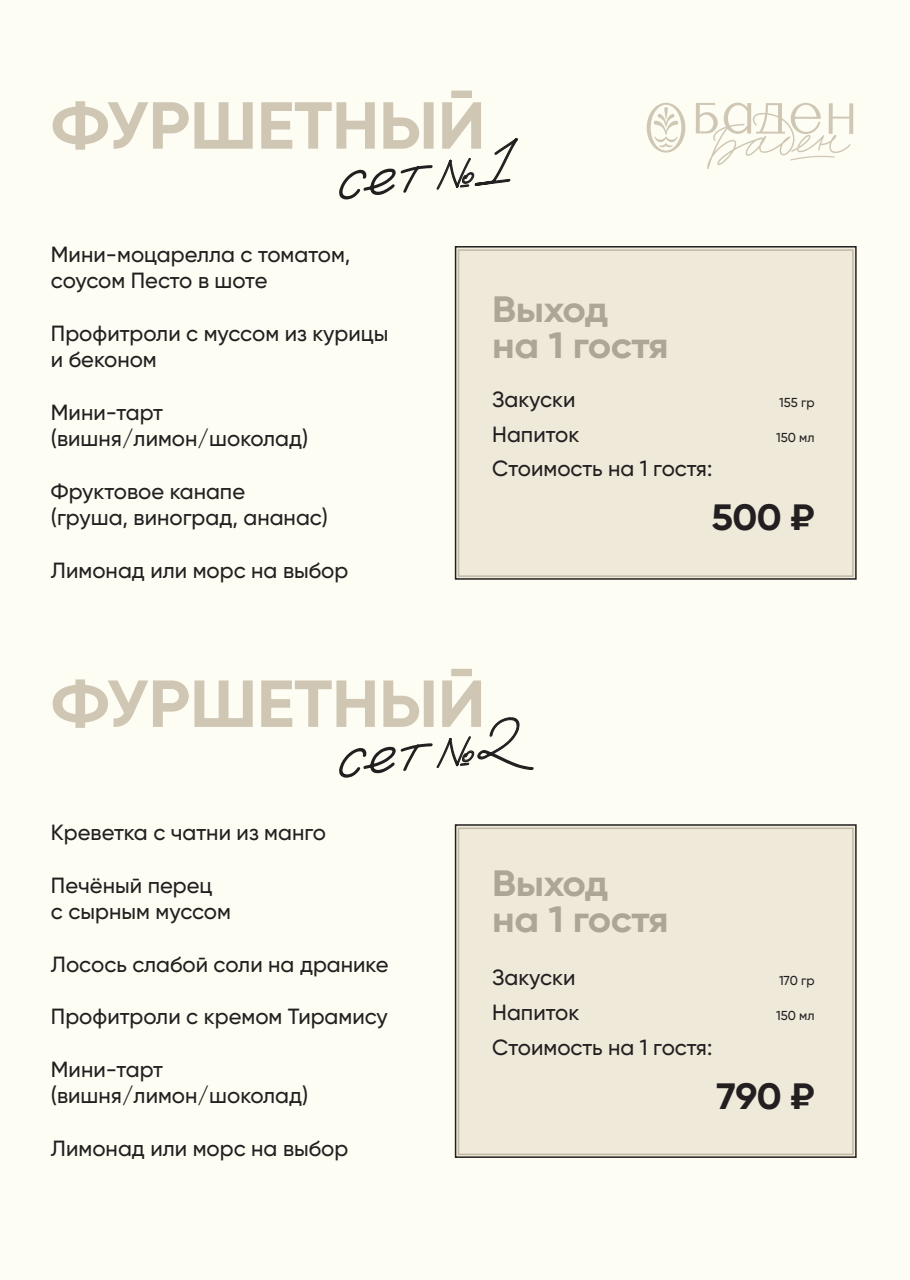
<style>
.page{position:relative;width:910px;height:1280px;background:#fff}
.page>*{position:absolute;margin:0;border:0;box-sizing:border-box;transform-origin:0 0}
.t1{font:700 66.3px "Gilroy";letter-spacing:-.01em;color:#cfc7b4;scale:1.08 1}
.t2{font:700 36.6px/36px "Gilroy";letter-spacing:-.015em;color:#aba696;scale:1.08 1}
.t3{font:700 36.6px "Gilroy";letter-spacing:-.01em;color:#231f20;scale:1.08 1}
.t4{font:500 21.9px/26.4px "Gilroy";color:#231f20}
.t5{font:500 13.05px "Gilroy";color:#231f20}
</style>
<div class="page">
<div style="left:0;top:0;width:910px;height:1279px;background:#fefdf3"></div>
<svg style="left:647px;top:103px;width:38px;height:50px"></svg>
<svg style="left:696px;top:103px;width:157px;height:66px"></svg>
<div style="left:455px;top:246px;width:402px;height:334px;background:#efe9da;border:2px solid #231f20"></div>
<div style="left:458px;top:249px;width:396px;height:328px;border:2px solid #c1b9a6"></div>
<div style="left:455px;top:824px;width:402px;height:334px;background:#efe9da;border:2px solid #231f20"></div>
<div style="left:458px;top:827px;width:396px;height:328px;border:2px solid #c1b9a6"></div>
<svg style="left:436px;top:138px;width:82px;height:52px"></svg>
<svg style="left:436px;top:717px;width:98px;height:53px"></svg>
<h1 class="t1" style="left:51px;top:84px;width:404px">ФУРШЕТНЫЙ</h1>
<p class="t4" style="left:51px;top:241px;width:301px">Мини-моцарелла с томатом, соусом Песто в шоте</p>
<p class="t4" style="left:51px;top:320px;width:339px">Профитроли с муссом из курицы и беконом</p>
<p class="t4" style="left:51px;top:399px;width:259px">Мини-тарт (вишня/лимон/шоколад)</p>
<p class="t4" style="left:51px;top:478px;width:279px">Фруктовое канапе<br>(груша, виноград, ананас)</p>
<p class="t4" style="left:51px;top:557px;width:299px">Лимонад или морс на выбор</p>
<h2 class="t2" style="left:492px;top:291px;width:165px">Выход<br>на 1 гостя</h2>
<p class="t4" style="left:492px;top:386px;width:85px">Закуски</p>
<p class="t5" style="left:779px;top:394px;width:37px">155 гр</p>
<p class="t4" style="left:492px;top:417px;width:222px;line-height:34.3px">Напиток<br>Стоимость на 1 гостя:</p>
<p class="t5" style="left:776px;top:429px;width:40px">150 мл</p>
<h2 class="t3" style="left:711px;top:495px;width:97px">500 ₽</h2>
<h1 class="t1" style="left:51px;top:662px;width:404px">ФУРШЕТНЫЙ</h1>
<p class="t4" style="left:51px;top:819px;width:277px">Креветка с чатни из манго</p>
<p class="t4" style="left:51px;top:871px;width:182px">Печёный перец<br>с сырным муссом</p>
<p class="t4" style="left:51px;top:950px;width:339px">Лосось слабой соли на дранике</p>
<p class="t4" style="left:51px;top:1003px;width:338px">Профитроли с кремом Тирамису</p>
<p class="t4" style="left:51px;top:1056px;width:259px">Мини-тарт (вишня/лимон/шоколад)</p>
<p class="t4" style="left:51px;top:1135px;width:299px">Лимонад или морс на выбор</p>
<h2 class="t2" style="left:492px;top:865px;width:165px">Выход<br>на 1 гостя</h2>
<p class="t4" style="left:492px;top:964px;width:85px">Закуски</p>
<p class="t5" style="left:779px;top:972px;width:37px">170 гр</p>
<p class="t4" style="left:492px;top:995px;width:222px;line-height:34.3px">Напиток<br>Стоимость на 1 гостя:</p>
<p class="t5" style="left:776px;top:1008px;width:40px">150 мл</p>
<h2 class="t3" style="left:716px;top:1073px;width:92px">790 ₽</h2>
</div>
